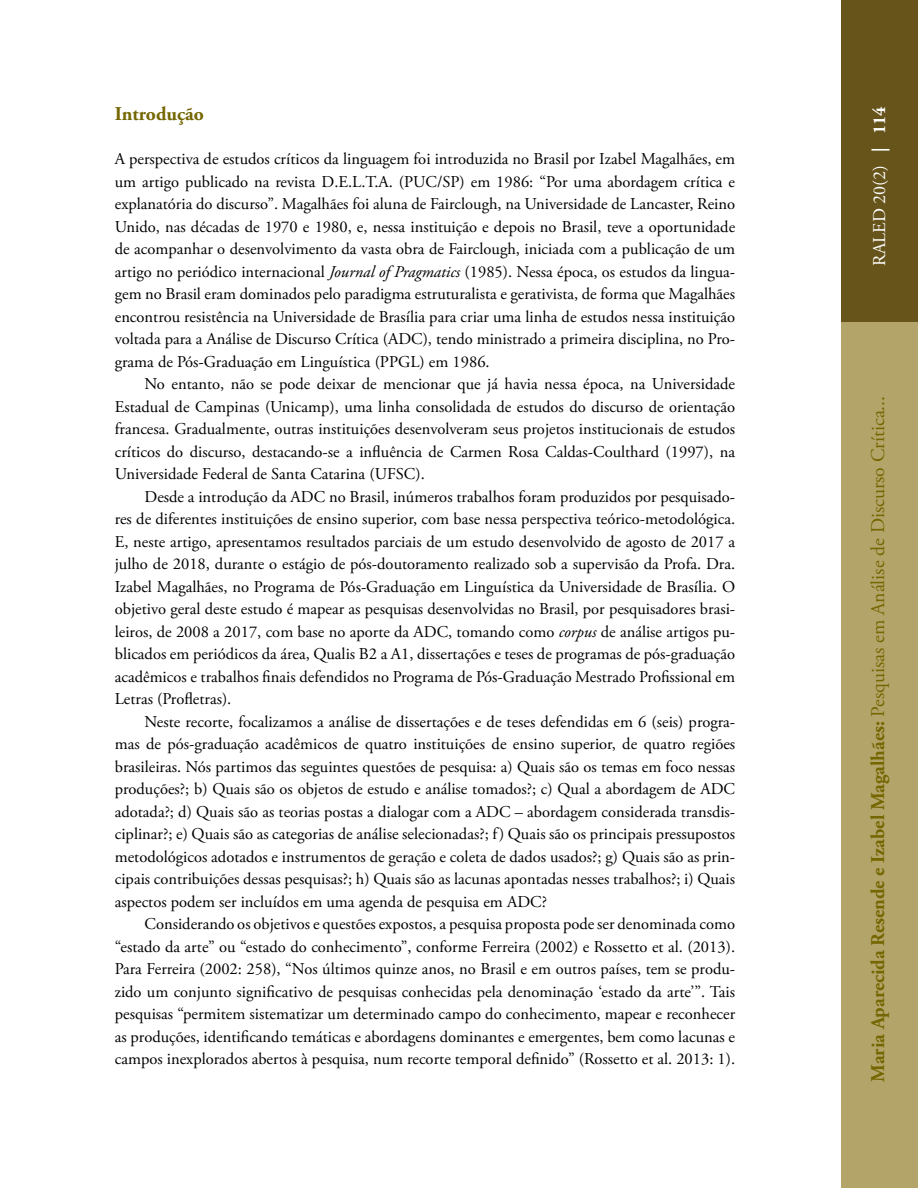
<style>
.page{position:relative;width:918px;height:1188px;background:#fff}
.page>*{position:absolute;margin:0;border:0;box-sizing:border-box;transform-origin:0 0}
.t1{font:700 19.5px "Adobe Garamond Pro";color:#746600}
.t2{font:18px "Adobe Garamond Pro";color:#fff}
.t3{font:16.5px/22.5px "Adobe Garamond Pro";color:#000;text-align:justify}
.s1{font-style:italic}
.s2{font-weight:700}
.s3{font-weight:400}
</style>
<div class="page">
<div style="left:841px;top:0;width:77px;height:1188px;background:#b3a46a"></div>
<div style="left:841px;top:0;width:77px;height:322px;background:#67541a"></div>
<p class="t1" style="left:115px;top:103px;width:91px">Introdução</p>
<p class="t3" style="left:115px;top:148px;width:622px">A perspectiva de estudos críticos da linguagem foi introduzida no Brasil por Izabel Magalhães, em um artigo publicado na revista D.E.L.T.A. (PUC/SP) em 1986: “Por uma abordagem crítica e explanatória do discurso”. Magalhães foi aluna de Fairclough, na Universidade de Lancaster, Reino Unido, nas décadas de 1970 e 1980, e, nessa instituição e depois no Brasil, teve a oportunidade de acompanhar o desenvolvimento da vasta obra de Fairclough, iniciada com a publicação de um artigo no periódico internacional <span class="s1">Journal of Pragmatics</span> (1985). Nessa época, os estudos da lingua&shy;gem no Brasil eram dominados pelo paradigma estruturalista e gerativista, de forma que Magalhães encontrou resistência na Universidade de Brasília para criar uma linha de estudos nessa instituição voltada para a Análise de Discurso Crítica (ADC), tendo ministrado a primeira disciplina, no Pro&shy;grama de Pós-Graduação em Linguística (PPGL) em 1986.</p>
<p class="t3" style="left:115px;top:373px;width:622px;text-indent:30px">No entanto, não se pode deixar de mencionar que já havia nessa época, na Universidade Estadual de Campinas (Unicamp), uma linha consolidada de estudos do discurso de orientação francesa. Gradualmente, outras instituições desenvolveram seus projetos institucionais de estudos críticos do discurso, destacando-se a influência de Carmen Rosa Caldas-Coulthard (1997), na Universidade Federal de Santa Catarina (UFSC).</p>
<p class="t3" style="left:115px;top:486px;width:622px;text-indent:30px">Desde a introdução da ADC no Brasil, inúmeros trabalhos foram produzidos por pesquisado&shy;res de diferentes instituições de ensino superior, com base nessa perspectiva teórico-metodológica.<br>E, neste artigo, apresentamos resultados parciais de um estudo desenvolvido de agosto de 2017 a julho de 2018, durante o estágio de pós-doutoramento realizado sob a supervisão da Profa. Dra.<br>Izabel Magalhães, no Programa de Pós-Graduação em Linguística da Universidade de Brasília. O objetivo geral deste estudo é mapear as pesquisas desenvolvidas no Brasil, por pesquisadores brasi&shy;leiros, de 2008 a 2017, com base no aporte da ADC, tomando como <span class="s1">corpus</span> de análise artigos pu&shy;blicados em periódicos da área, Qualis B2 a A1, dissertações e teses de programas de pós-graduação acadêmicos e trabalhos finais defendidos no Programa de Pós-Graduação Mestrado Profissional em Letras (Profletras).</p>
<p class="t3" style="left:115px;top:711px;width:622px;text-indent:30px">Neste recorte, focalizamos a análise de dissertações e de teses defendidas em 6 (seis) progra&shy;mas de pós-graduação acadêmicos de quatro instituições de ensino superior, de quatro regiões brasileiras. Nós partimos das seguintes questões de pesquisa: a) Quais são os temas em foco nessas produções?; b) Quais são os objetos de estudo e análise tomados?; c) Qual a abordagem de ADC adotada?; d) Quais são as teorias postas a dialogar com a ADC – abordagem considerada transdis&shy;ciplinar?; e) Quais são as categorias de análise selecionadas?; f) Quais são os principais pressupostos metodológicos adotados e instrumentos de geração e coleta de dados usados?; g) Quais são as prin&shy;cipais contribuições dessas pesquisas?; h) Quais são as lacunas apontadas nesses trabalhos?; i) Quais aspectos podem ser incluídos em uma agenda de pesquisa em ADC?</p>
<p class="t3" style="left:115px;top:914px;width:622px;text-indent:30px">Considerando os objetivos e questões expostos, a pesquisa proposta pode ser denominada como “estado da arte” ou “estado do conhecimento”, conforme Ferreira (2002) e Rossetto et al. (2013).<br>Para Ferreira (2002: 258), “Nos últimos quinze anos, no Brasil e em outros países, tem se produ&shy;zido um conjunto significativo de pesquisas conhecidas pela denominação ‘estado da arte’”. Tais pesquisas “permitem sistematizar um determinado campo do conhecimento, mapear e reconhecer as produções, identificando temáticas e abordagens dominantes e emergentes, bem como lacunas e campos inexplorados abertos à pesquisa, num recorte temporal definido” (Rossetto et al. 2013: 1).</p>
<p class="t2" style="left:869px;top:266px;width:161px;rotate:-90deg">RALED 20(2) <span class="s2">| 114</span></p>
<p class="t1" style="left:867px;top:1082px;width:687px;rotate:-90deg">Maria Aparecida Resende e Izabel Magalhães: <span class="s3">Pesquisas em Análise de Discurso Crítica...</span></p>
</div>
